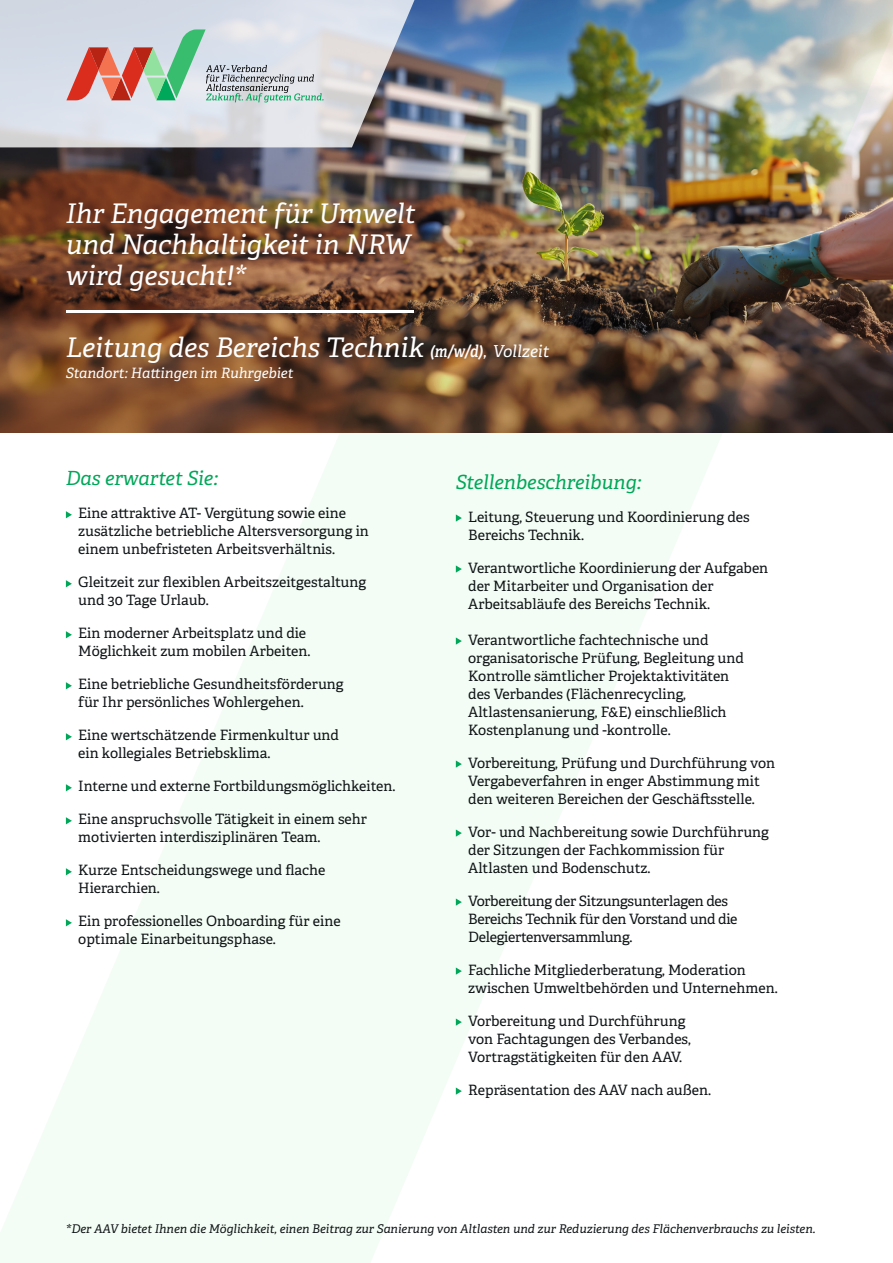
<style>
.page{position:relative;width:893px;height:1263px;background:#fff}
.page>*{position:absolute;margin:0;border:0;box-sizing:border-box;transform-origin:0 0}
.t1{font:italic 27px/31px "Adelle";color:#fff}
.t2{font:italic 19.5px "Adelle";color:#00a759}
.t3{font:14.25px/18px "Adelle";color:#0e1315}
.t4{font:14.25px/18px "Adelle";letter-spacing:-.02em;color:#0e1315}
.t5{font:italic 14.25px "Adelle";color:#fff}
.t6{font:italic 12px "Adelle";color:#0e1315}
.s1{font-family:"Adelle Condensed";font-weight:600;font-size:16.5px}
.s2{font-size:16.5px}
</style>
<div class="page">
<img style="left:0;top:0;width:893px;height:1263px">
<svg style="left:66px;top:511px;width:6px;height:7px"></svg>
<svg style="left:66px;top:580px;width:6px;height:7px"></svg>
<svg style="left:66px;top:631px;width:6px;height:7px"></svg>
<svg style="left:66px;top:682px;width:6px;height:7px"></svg>
<svg style="left:66px;top:733px;width:6px;height:7px"></svg>
<svg style="left:66px;top:784px;width:6px;height:7px"></svg>
<svg style="left:66px;top:817px;width:6px;height:7px"></svg>
<svg style="left:66px;top:868px;width:6px;height:7px"></svg>
<svg style="left:66px;top:919px;width:6px;height:7px"></svg>
<svg style="left:456px;top:514px;width:6px;height:8px"></svg>
<svg style="left:456px;top:565px;width:6px;height:8px"></svg>
<svg style="left:456px;top:637px;width:6px;height:8px"></svg>
<svg style="left:456px;top:760px;width:6px;height:8px"></svg>
<svg style="left:456px;top:829px;width:6px;height:8px"></svg>
<svg style="left:456px;top:898px;width:6px;height:8px"></svg>
<svg style="left:456px;top:967px;width:6px;height:8px"></svg>
<svg style="left:456px;top:1018px;width:6px;height:8px"></svg>
<svg style="left:456px;top:1087px;width:6px;height:8px"></svg>
<svg style="left:0;top:0;width:420px;height:147px;background:#ced1d9"></svg>
<svg style="left:66px;top:29px;width:258px;height:73px;background:#c3c0bc"></svg>
<hr style="left:66px;top:310px;width:348px;height:3px;background:#fff">
<h1 class="t1" style="left:66px;top:198px;width:351px">Ihr Engagement für Umwelt und Nachhaltigkeit in NRW wird gesucht!*</h1>
<h1 class="t1" style="left:66px;top:332px;width:485px">Leitung des Bereichs Technik <span class="s1">(m/w/d),</span> <span class="s2">Vollzeit</span></h1>
<p class="t5" style="left:66px;top:364px;width:229px">Standort: Hattingen im Ruhrgebiet</p>
<h2 class="t2" style="left:66px;top:466px;width:153px">Das erwartet Sie:</h2>
<p class="t3" style="left:78px;top:504px;width:292px">Eine attraktive AT- Vergütung sowie eine zusätzliche betriebliche Altersversorgung in einem unbefristeten Arbeitsverhältnis.</p>
<p class="t3" style="left:78px;top:573px;width:290px">Gleitzeit zur flexiblen Arbeitszeitgestaltung und 30 Tage Urlaub.</p>
<p class="t3" style="left:78px;top:624px;width:234px">Ein moderner Arbeitsplatz und die<br>Möglichkeit zum mobilen Arbeiten.</p>
<p class="t3" style="left:78px;top:675px;width:267px">Eine betriebliche Gesundheitsförderung für Ihr persönliches Wohlergehen.</p>
<p class="t3" style="left:78px;top:726px;width:262px">Eine wertschätzende Firmenkultur und ein kollegiales Betriebsklima.</p>
<p class="t3" style="left:78px;top:777px;width:319px">Interne und externe Fortbildungsmöglichkeiten.</p>
<p class="t3" style="left:78px;top:810px;width:290px">Eine anspruchsvolle Tätigkeit in einem sehr motivierten interdisziplinären Team.</p>
<p class="t3" style="left:78px;top:861px;width:249px">Kurze Entscheidungswege und flache<br>Hierarchien.</p>
<p class="t3" style="left:78px;top:912px;width:264px">Ein professionelles Onboarding für eine optimale Einarbeitungsphase.</p>
<h2 class="t2" style="left:456px;top:470px;width:187px">Stellenbeschreibung:</h2>
<p class="t3" style="left:468px;top:508px;width:283px">Leitung, Steuerung und Koordinierung des<br>Bereichs Technik.</p>
<p class="t3" style="left:468px;top:559px;width:302px">Verantwortliche Koordinierung der Aufgaben der Mitarbeiter und Organisation der<br>Arbeitsabläufe des Bereichs Technik.</p>
<p class="t3" style="left:468px;top:631px;width:277px">Verantwortliche fachtechnische und organisatorische Prüfung, Begleitung und Kontrolle sämtlicher Projektaktivitäten des Verbandes (Flächenrecycling, Altlastensanierung, F&amp;E) einschließlich Kostenplanung und -kontrolle.</p>
<p class="t3" style="left:468px;top:754px;width:308px">Vorbereitung, Prüfung und Durchführung von<br>Vergabeverfahren in enger Abstimmung mit den weiteren Bereichen der Geschäftsstelle.</p>
<p class="t3" style="left:468px;top:823px;width:302px">Vor- und Nachbereitung sowie Durchführung der Sitzungen der Fachkommission für<br>Altlasten und Bodenschutz.</p>
<p class="t4" style="left:468px;top:892px;width:271px">Vorbereitung der Sitzungsunterlagen des<br>Bereichs Technik für den Vorstand und die<br>Delegiertenversammlung.</p>
<p class="t3" style="left:468px;top:961px;width:311px">Fachliche Mitgliederberatung, Moderation zwischen Umweltbehörden und Unternehmen.</p>
<p class="t3" style="left:468px;top:1012px;width:224px">Vorbereitung und Durchführung von Fachtagungen des Verbandes,<br>Vortragstätigkeiten für den AAV.</p>
<p class="t3" style="left:468px;top:1081px;width:244px">Repräsentation des AAV nach außen.</p>
<p class="t6" style="left:66px;top:1221px;width:751px">*Der AAV bietet Ihnen die Möglichkeit, einen Beitrag zur Sanierung von Altlasten und zur Reduzierung des Flächenverbrauchs zu leisten.</p>
</div>
